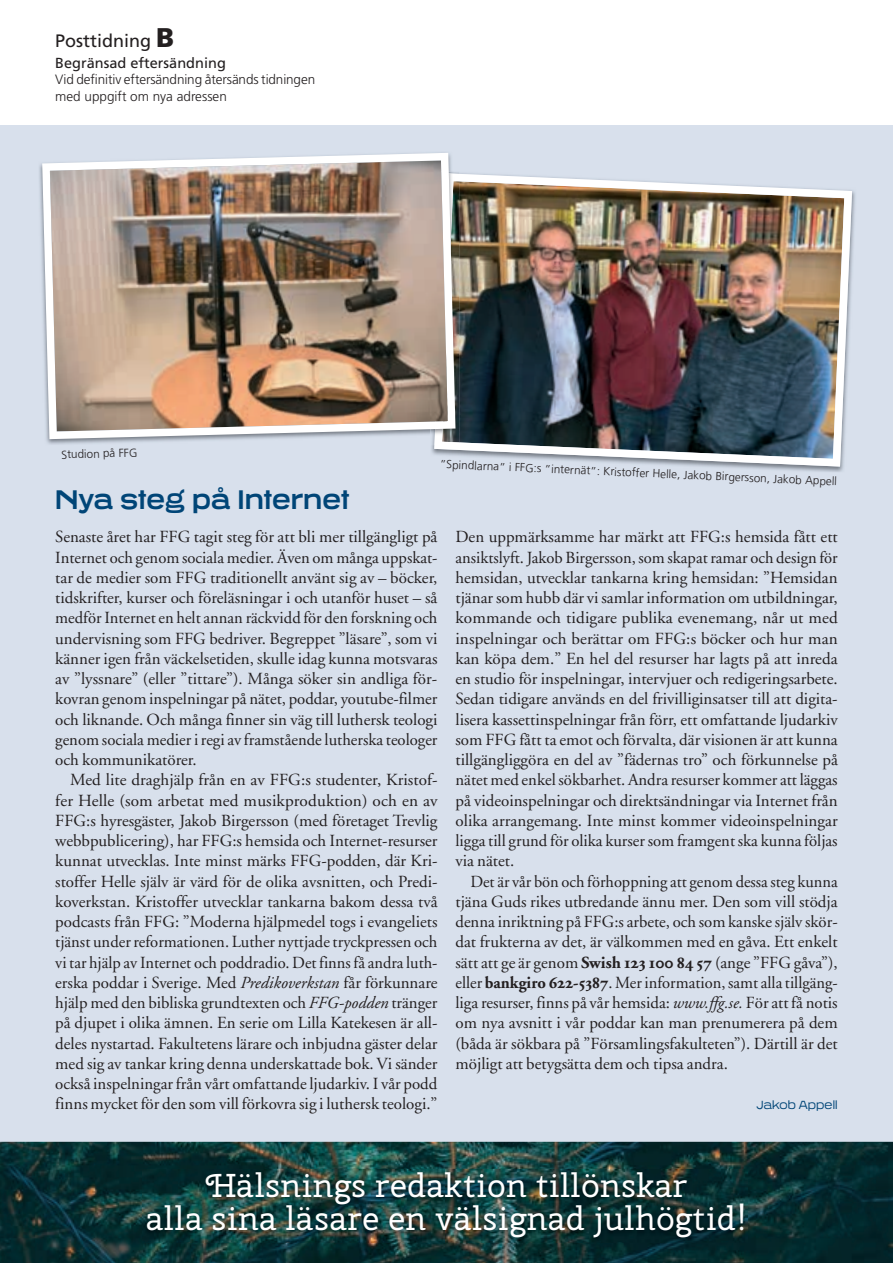
<style>
.page{position:relative;width:893px;height:1263px;background:#fff}
.page>*{position:absolute;margin:0;border:0;box-sizing:border-box;transform-origin:0 0}
.t1{font:33px/33px "Cherry Swash";letter-spacing:.025em;color:#fff;text-align:center}
.t2{font:700 27.6px "Tussilago Rg";color:#004577;scale:.78 1}
.t3{font:18px "Frutiger";color:#231f20}
.t4{font:16.95px/20.2px "Adobe Garamond";color:#231f20;text-align:justify}
.t5{font:14.55px "Frutiger";color:#231f20}
.t6{font:300 13.5px/16.5px "Frutiger";letter-spacing:-.01em;color:#231f20}
.t7{font:12.15px "Tussilago Bk";letter-spacing:.015em;color:#004577;scale:.78 1}
.t8{font:300 11.7px "Frutiger";color:#231f20}
.s1{font-weight:900;font-size:27px}
.s2{font-style:italic}
.s3{font-weight:700}
.s4{font-family:"Adobe Garamond Bold Os F"}
</style>
<div class="page">
<div style="left:0;top:125px;width:893px;height:1138px;background:#d8e0ec"></div>
<img style="left:431px;top:191px;width:424px;height:281px">
<img style="left:434px;top:173px;width:418px;height:294px">
<img style="left:39px;top:152px;width:403px;height:292px">
<img style="left:434px;top:173px;width:25px;height:272px">
<img style="left:42px;top:153px;width:413px;height:286px">
<img style="left:0;top:1142px;width:893px;height:121px">
<img style="left:143px;top:1170px;width:604px;height:73px">
<p class="t3" style="left:55px;top:30px;width:121px">Posttidning <span class="s1">B</span></p>
<p class="t5" style="left:55px;top:54px;width:172px">Begränsad eftersändning</p>
<p class="t6" style="left:55px;top:72px;width:261px">Vid definitiv eftersändning återsänds tidningen med uppgift om nya adressen</p>
<p class="t8" style="left:61px;top:448px;width:78px;rotate:-2deg">Studion på FFG</p>
<p class="t8" style="left:440px;top:459px;width:399px;rotate:2deg">”Spindlarna” i FFG:s ”internät”: Kristoffer Helle, Jakob Birgersson, Jakob Appell</p>
<h2 class="t2" style="left:55px;top:482px;width:378px">Nya steg på Internet</h2>
<p class="t4" style="left:55px;top:527px;width:384px">Senaste året har FFG tagit steg för att bli mer tillgängligt på Internet och genom sociala medier. Även om många uppskat&shy;tar de medier som FFG traditionellt använt sig av – böcker, tidskrifter, kurser och föreläsningar i och utanför huset – så medför Internet en helt annan räckvidd för den forskning och undervisning som FFG bedriver. Begreppet ”läsare”, som vi känner igen från väckelsetiden, skulle idag kunna motsvaras av ”lyssnare” (eller ”tittare”). Många söker sin andliga för&shy;kovran genom inspelningar på nätet, poddar, youtube-filmer och liknande. Och många finner sin väg till luthersk teologi genom sociala medier i regi av framstående lutherska teologer och kommunikatörer.</p>
<p class="t4" style="left:55px;top:770px;width:384px;text-indent:15px">Med lite draghjälp från en av FFG:s studenter, Kristof&shy;fer Helle (som arbetat med musikproduktion) och en av FFG:s hyresgäster, Jakob Birgersson (med företaget Trevlig webbpub licering), har FFG:s hemsida och Internet-resurser kunnat utvecklas. Inte minst märks FFG-podden, där Kri&shy;stoffer Helle själv är värd för de olika avsnitten, och Predi&shy;koverkstan. Kristoffer utvecklar tankarna bakom dessa två podcasts från FFG: ”Moderna hjälpmedel togs i evangeliets tjänst under reformationen. Luther nyttjade tryckpressen och vi tar hjälp av Internet och poddradio. Det finns få andra luth&shy;erska poddar i Sverige. Med <span class="s2">Predikoverkstan</span> får förkunnare hjälp med den bibliska grundtexten och <span class="s2">FFG-podden</span> tränger på djupet i olika ämnen. En serie om Lilla Katekesen är all&shy;deles nystartad. Fakultetens lärare och inbjudna gäster delar med sig av tankar kring denna underskattade bok. Vi sänder också inspelningar från vårt omfattande ljudarkiv. I vår podd finns mycket för den som vill förkovra sig i luthersk teologi.”</p>
<p class="t4" style="left:455px;top:527px;width:384px">Den uppmärksamme har märkt att FFG:s hemsida fått ett ansiktslyft. Jakob Birgersson, som skapat ramar och design för hemsidan, utvecklar tankarna kring hemsidan: ”Hemsidan tjänar som hubb där vi samlar information om utbildningar, kommande och tidigare publika evenemang, når ut med inspelningar och berättar om FFG:s böcker och hur man kan köpa dem.” En hel del resurser har lagts på att inreda en studio för inspelningar, intervjuer och redigeringsarbete.<br>Sedan tidigare används en del frivilliginsatser till att digita&shy;lisera kassettinspelningar från förr, ett omfattande ljudarkiv som FFG fått ta emot och förvalta, där visionen är att kunna tillgängliggöra en del av ”fädernas tro” och förkunnelse på nätet med enkel sökbarhet. Andra resurser kommer att läggas på videoinspelningar och direktsändningar via Internet från olika arrangemang. Inte minst kommer videoinspelningar ligga till grund för olika kurser som framgent ska kunna följas via nätet.</p>
<p class="t4" style="left:455px;top:871px;width:384px;text-indent:15px">Det är vår bön och förhoppning att genom dessa steg kunna tjäna Guds rikes utbredande ännu mer. Den som vill stödja denna inriktning på FFG:s arbete, och som kanske själv skör&shy;dat frukterna av det, är välkommen med en gåva. Ett enkelt sätt att ge är genom <span class="s3">Swish</span> <span class="s4">123 100 84 57</span> (ange ”FFG gåva”), eller <span class="s3">bankgiro</span> <span class="s4">622-5387</span>. Mer information, samt alla tillgäng&shy;liga resurser, finns på vår hemsida: <span class="s2">www.ffg.se.</span> För att få notis om nya avsnitt i vår poddar kan man prenumerera på dem (båda är sökbara på ”Församlingsfakulteten”). Därtill är det möjligt att betygsätta dem och tipsa andra.</p>
<p class="t7" style="left:756px;top:1097px;width:106px">Jakob Appell</p>
<h1 class="t1" style="left:146px;top:1168px;width:602px">Hälsnings redaktion tillönskar<br>alla sina läsare en välsignad julhögtid!</h1>
</div>
